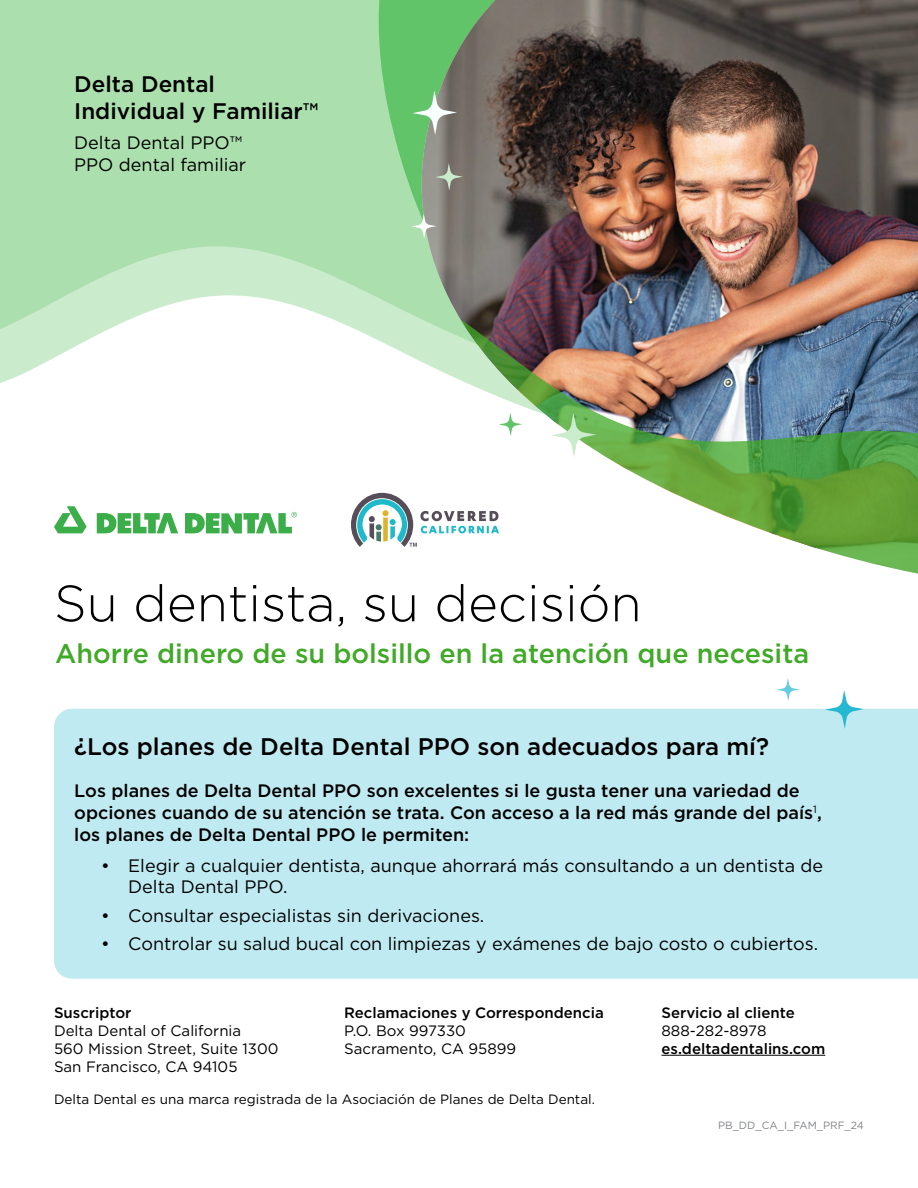
<style>
.page{position:relative;width:918px;height:1188px;background:#fff}
.page>*{position:absolute;margin:0;border:0;box-sizing:border-box;transform-origin:0 0}
.t1{font:300 51px "Gotham";color:#000}
.t2{font:500 27px "Gotham";color:#41a928}
.t3{font:500 24px "Gotham";color:#000}
.t4{font:500 22.5px/27px "Gotham";color:#000}
.t5{font:18px/21.6px "Gotham";color:#000}
.t6{font:500 18px/21.6px "Gotham";color:#000}
.t7{font:15px/18px "Gotham";color:#000}
.t8{font:500 15px "Gotham";color:#000}
.t9{font:13.5px "Gotham";color:#000}
.t10{font:10.5px "Gotham";color:#808285}
</style>
<div class="page">
<svg style="left:0;top:0;width:372px;height:383px;fill:#abdfae"></svg>
<img style="left:384px;top:0;width:534px;height:141px">
<img style="left:381px;top:141px;width:537px;height:433px">
<svg style="left:413px;top:91px;width:44px;height:44px"></svg>
<svg style="left:411px;top:214px;width:25px;height:25px"></svg>
<svg style="left:435px;top:163px;width:28px;height:28px"></svg>
<svg style="left:551px;top:413px;width:45px;height:44px"></svg>
<svg style="left:499px;top:413px;width:23px;height:23px"></svg>
<svg style="left:54px;top:506px;width:243px;height:28px"></svg>
<svg style="left:351px;top:493px;width:148px;height:54px"></svg>
<div style="left:54px;top:709px;width:864px;height:270px;background:#c0eaf1"></div>
<svg style="left:825px;top:690px;width:39px;height:39px"></svg>
<svg style="left:777px;top:678px;width:23px;height:23px"></svg>
<hr style="left:662px;top:1055px;width:163px;height:1px;background:#000">
<p class="t4" style="left:74px;top:71px;width:246px">Delta Dental<br>Individual y Familiar™</p>
<p class="t5" style="left:74px;top:132px;width:174px">Delta Dental PPO™<br>PPO dental familiar</p>
<h1 class="t1" style="left:54px;top:571px;width:589px">Su dentista, su decisión</h1>
<h2 class="t2" style="left:55px;top:636px;width:756px">Ahorre dinero de su bolsillo en la atención que necesita</h2>
<h3 class="t3" style="left:74px;top:731px;width:696px">¿Los planes de Delta Dental PPO son adecuados para mí?</h3>
<p class="t6" style="left:74px;top:780px;width:749px">Los planes de Delta Dental PPO son excelentes si le gusta tener una variedad de opciones cuando de su atención se trata. Con acceso a la red más grande del país<sup>1</sup>, los planes de Delta Dental PPO le permiten:</p>
<p class="t5" style="left:128px;top:854px;width:696px;text-indent:-27px">• Elegir a cualquier dentista, aunque ahorrará más consultando a un dentista de<br>Delta Dental PPO.</p>
<p class="t5" style="left:101px;top:904px;width:385px">• Consultar especialistas sin derivaciones.</p>
<p class="t5" style="left:101px;top:932px;width:718px">• Controlar su salud bucal con limpiezas y exámenes de bajo costo o cubiertos.</p>
<p class="t8" style="left:54px;top:1003px;width:79px">Suscriptor</p>
<p class="t7" style="left:54px;top:1021px;width:226px">Delta Dental of California<br>560 Mission Street, Suite 1300<br>San Francisco, CA 94105</p>
<p class="t8" style="left:344px;top:1003px;width:261px">Reclamaciones y Correspondencia</p>
<p class="t7" style="left:344px;top:1021px;width:173px">P.O. Box 997330<br>Sacramento, CA 95899</p>
<p class="t9" style="left:54px;top:1091px;width:543px">Delta Dental es una marca registrada de la Asociación de Planes de Delta Dental.</p>
<p class="t8" style="left:662px;top:1003px;width:135px">Servicio al cliente</p>
<p class="t7" style="left:662px;top:1021px;width:107px">888-282-8978</p>
<p class="t8" style="left:662px;top:1039px;width:165px">es.deltadentalins.com</p>
<p class="t10" style="left:718px;top:1118px;width:147px">PB_DD_CA_I_FAM_PRF_24</p>
</div>
